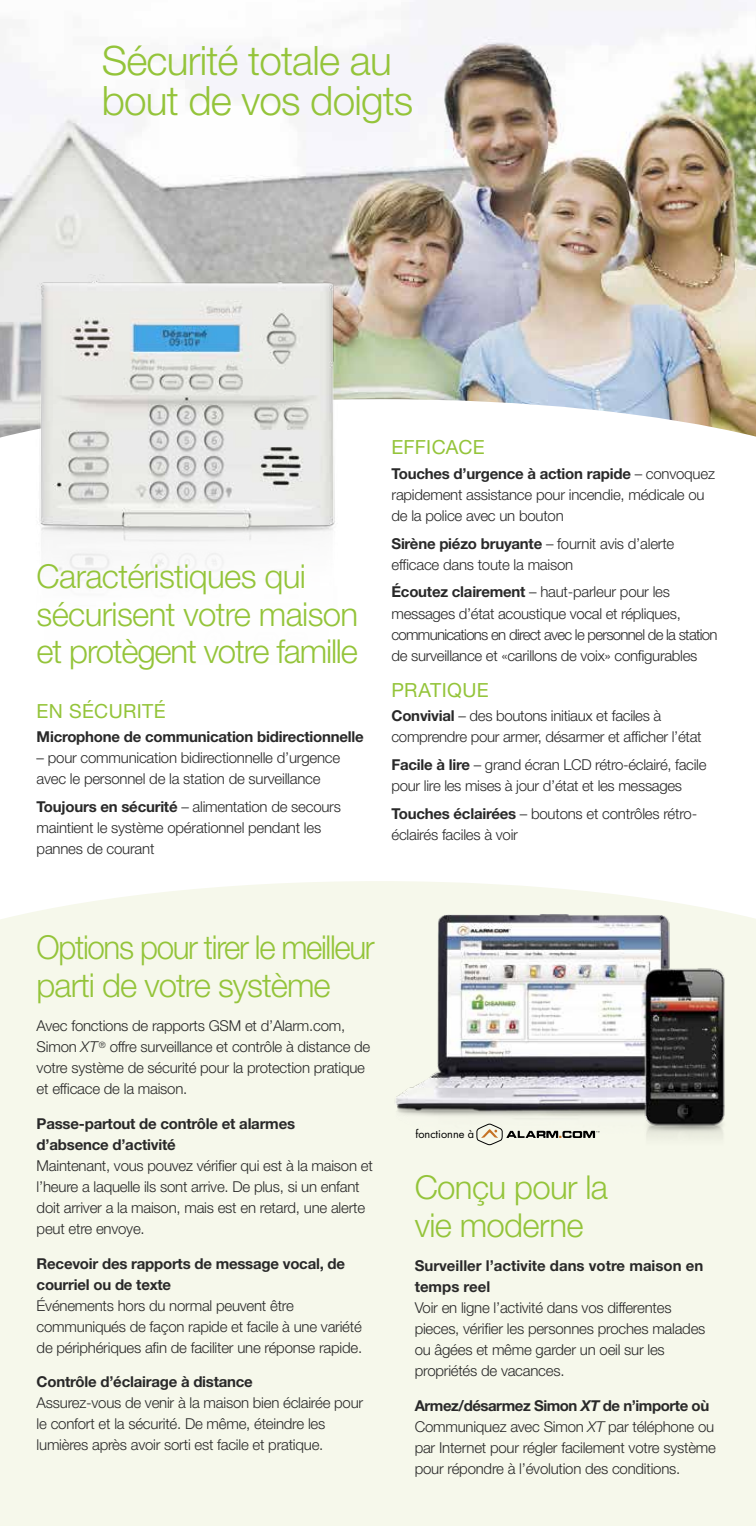
<style>
.page{position:relative;width:756px;height:1526px;background:#fff}
.page>*{position:absolute;margin:0;border:0;box-sizing:border-box;transform-origin:0 0}
.t1{font:300 40.5px/40.5px "Helvetica Neue LT Std";letter-spacing:-.02em;color:#94c43a}
.t2{font:300 33px/37.5px "Helvetica Neue LT Std";letter-spacing:-.03em;color:#94c43a}
.t3{font:300 33px/37.5px "Helvetica Neue LT Std";letter-spacing:-.03em;color:#94c43a;scale:.95 1}
.t4{font:19.5px "Helvetica Neue LT Pro";letter-spacing:.015em;color:#94c43a}
.t5{font:300 15px/21px "Helvetica Neue LT Pro";letter-spacing:-.015em;color:#292929}
.t6{font:700 15px/21px "Helvetica Neue LT Std";letter-spacing:-.015em;color:#292929}
.t7{font:10.95px "Futura Std";color:#000}
.s1{font-family:"Helvetica Neue LT Std"}
.s2{font-family:"Helvetica Neue LT Std";font-weight:700}
.s3{font-weight:300}
.s4{font-family:"Helvetica Neue LT Pro";font-weight:300}
.s5{font-style:italic}
</style>
<div class="page">
<div style="left:0;top:881px;width:756px;height:645px;background:#f6f8eb"></div>
<img style="left:384px;top:915px;width:369px;height:251px">
<img style="left:0;top:0;width:756px;height:437px">
<img style="left:27px;top:274px;width:314px;height:314px">
<svg style="left:476px;top:1123px;width:123px;height:22px;background:#cdcdc1"></svg>
<h1 class="t1" style="left:102px;top:39px;width:313px">Sécurité totale au bout de vos doigts</h1>
<h2 class="t2" style="left:37px;top:557px;width:323px">Caractéristiques qui sécurisent votre maison et protègent votre famille</h2>
<h3 class="t4" style="left:37px;top:698px;width:131px">EN SÉCURITÉ</h3>
<p class="t6" style="left:37px;top:726px;width:329px">Microphone de communication bidirectionnelle</p>
<p class="t5" style="left:37px;top:747px;width:305px"><span class="s1">–</span> pour communication bidirectionnelle d’urgence avec le personnel de la station de surveillance</p>
<p class="t5" style="left:37px;top:795px;width:306px"><span class="s2">Toujours en sécurité</span> <span class="s1">–</span> alimentation de secours maintient le système opérationnel pendant les pannes de courant</p>
<h3 class="t4" style="left:392px;top:435px;width:95px">EFFICACE</h3>
<p class="t6" style="left:392px;top:463px;width:325px">Touches d’urgence à action rapide <span class="s3">–</span> <span class="s4">convoquez</span></p>
<p class="t5" style="left:392px;top:484px;width:315px">rapidement assistance pour incendie, médicale ou de la police avec un bouton</p>
<p class="t6" style="left:392px;top:532px;width:284px">Sirène piézo bruyante <span class="s3">–</span> <span class="s4">fournit avis d’alerte</span></p>
<p class="t5" style="left:392px;top:550px;width:280px;line-height:27.8px">efficace dans toute la maison<br><span class="s2">Écoutez clairement</span> <span class="s1">–</span> haut-parleur pour les</p>
<p class="t5" style="left:392px;top:602px;width:328px">messages d’état acoustique vocal et répliques, communications en direct avec le personnel de la station de surveillance et «carillons de voix» configurables</p>
<h3 class="t4" style="left:392px;top:677px;width:99px">PRATIQUE</h3>
<p class="t5" style="left:392px;top:705px;width:312px"><span class="s2">Convivial</span> <span class="s1">–</span> des boutons initiaux et faciles à comprendre pour armer, désarmer et afficher l’état</p>
<p class="t5" style="left:392px;top:753px;width:317px"><span class="s2">Facile à lire</span> <span class="s1">–</span> grand écran LCD rétro-éclairé, facile pour lire les mises à jour d’état et les messages</p>
<p class="t5" style="left:392px;top:802px;width:307px"><span class="s2">Touches éclairées</span> <span class="s1">–</span> boutons et contrôles rétro&shy;éclairés faciles à voir</p>
<h2 class="t3" style="left:37px;top:928px;width:357px">Options pour tirer le meilleur parti de votre système</h2>
<p class="t5" style="left:37px;top:1015px;width:335px">Avec fonctions de rapports GSM et d’Alarm.com, Simon <span class="s5">XT</span><sup>®</sup> offre surveillance et contrôle à distance de votre système de sécurité pour la protection pratique et efficace de la maison.</p>
<p class="t6" style="left:37px;top:1112px;width:260px">Passe-partout de contrôle et alarmes d’absence d’activité</p>
<p class="t5" style="left:37px;top:1154px;width:338px">Maintenant, vous pouvez vérifier qui est à la maison et l’heure a laquelle ils sont arrive. De plus, si un enfant doit arriver a la maison, mais est en retard, une alerte peut etre envoye.</p>
<p class="t6" style="left:37px;top:1252px;width:310px">Recevoir des rapports de message vocal, de courriel ou de texte</p>
<p class="t5" style="left:37px;top:1294px;width:327px">Événements hors du normal peuvent être communiqués de façon rapide et facile à une variété de périphériques afin de faciliter une réponse rapide.</p>
<p class="t6" style="left:37px;top:1370px;width:218px">Contrôle d’éclairage à distance</p>
<p class="t5" style="left:37px;top:1391px;width:328px">Assurez-vous de venir à la maison bien éclairée pour le confort et la sécurité. De même, éteindre les lumières après avoir sorti est facile et pratique.</p>
<p class="t7" style="left:415px;top:1126px;width:60px">fonctionne à</p>
<h2 class="t2" style="left:415px;top:1168px;width:195px">Conçu pour la vie moderne</h2>
<p class="t6" style="left:415px;top:1255px;width:290px">Surveiller l’activite dans votre maison en temps reel</p>
<p class="t5" style="left:415px;top:1297px;width:292px">Voir en ligne l’activité dans vos differentes pieces, vérifier les personnes proches malades ou âgées et même garder un oeil sur les propriétés de vacances.</p>
<p class="t6" style="left:415px;top:1394px;width:296px">Armez/désarmez Simon <span class="s5">XT</span> de n’importe où</p>
<p class="t5" style="left:415px;top:1415px;width:303px;text-align:justify">Communiquez avec Simon <span class="s5">XT</span> par téléphone ou par Internet pour régler facilement votre système pour répondre à l’évolution des conditions.</p>
</div>
